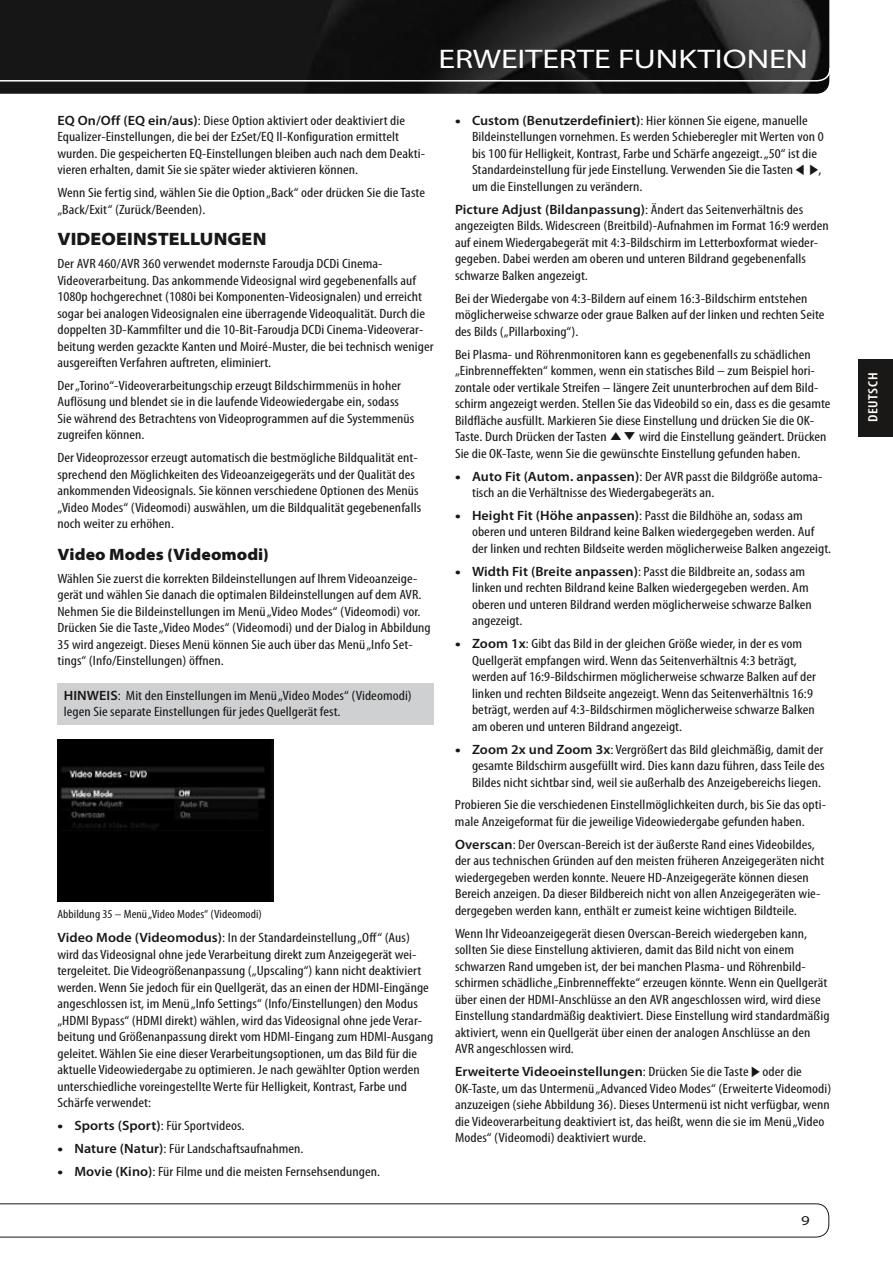
<style>
.page{position:relative;width:893px;height:1263px;background:#fff}
.page>*{position:absolute;margin:0;border:0;box-sizing:border-box;transform-origin:0 0}
.t1{font:semi-expanded 27px "Myriad Pro";color:#fff;scale:1.15 1}
.t2{font:900 semi-expanded 18px "Myriad Pro";color:#1a1817}
.t3{font:900 semi-expanded 16.5px "Myriad Pro";letter-spacing:.005em;color:#1a1817}
.t4{font:condensed 13.5px/16.5px "Myriad Pro";letter-spacing:.005em;color:#1a1817;scale:1.15 1}
.t5{font:600 condensed 13.5px "Myriad Pro";letter-spacing:.04em;color:#fff;scale:1.15 1}
.t6{font:semi-expanded 13.5px "Myriad Pro";color:#1a1817;scale:1.15 1}
.t7{font:condensed 12px "Myriad Pro";letter-spacing:.005em;color:#1a1817;scale:1.1 1}
.s1{font-weight:600;font-stretch:normal}
.s2{font-weight:900;font-stretch:normal}
.s3{font-family:"Harman Player Controls";font-stretch:normal;font-size:10.5px}
</style>
<div class="page">
<svg style="left:0;top:0;width:830px;height:94px;background:#1e1e1e"></svg>
<svg style="left:0;top:1203px;width:830px;height:35px"></svg>
<div style="left:859px;top:359px;width:34px;height:78px;background:#1a1817"></div>
<div style="left:57px;top:683px;width:377px;height:42px;background:#cfd0d1"></div>
<img style="left:57px;top:739px;width:216px;height:162px">
<h1 class="t1" style="left:439px;top:44px;width:323px">ERWEITERTE FU NKTIONEN</h1>
<p class="t4" style="left:57px;top:112px;width:321px"><span class="s1">EQ On/Off (EQ ein/aus)</span>: Diese Option aktiviert oder deaktiviert die Equalizer-Einstellungen, die bei der EzSet/EQ II-Konfiguration ermittelt wurden. Die gespeicherten EQ-Einstellungen bleiben auch nach dem Deakti&shy;vieren erhalten, damit Sie sie später wieder aktivieren können.</p>
<p class="t4" style="left:57px;top:185px;width:321px">Wenn Sie fertig sind, wählen Sie die Option „Back“ oder drücken Sie die Taste „Back/Exit“ (Zurück/Beenden).</p>
<h2 class="t2" style="left:57px;top:229px;width:170px">VIDEOEINSTELLUNGEN</h2>
<p class="t4" style="left:57px;top:256px;width:329px">Der AVR 460/AVR 360 verwendet modernste Faroudja DCDi Cinema-Videoverarbeitung. Das ankommende Videosignal wird gegebenenfalls auf 1080p hochgerechnet (1080i bei Komponenten-Videosignalen) und erreicht sogar bei analogen Videosignalen eine überragende Videoqualität. Durch die doppelten 3D-Kammfilter und die 10-Bit-Faroudja DCDi Cinema-Videoverar&shy;beitung werden gezackte Kanten und Moiré-Muster, die bei technisch weniger ausgereiften Verfahren auftreten, eliminiert.</p>
<p class="t4" style="left:57px;top:377px;width:312px">Der „Torino“-Videoverarbeitungschip erzeugt Bildschirmmenüs in hoher Auflösung und blendet sie in die laufende Videowiedergabe ein, sodass Sie während des Betrachtens von Videoprogrammen auf die Systemmenüs zugreifen können.</p>
<p class="t4" style="left:57px;top:450px;width:318px">Der Videoprozessor erzeugt automatisch die bestmögliche Bildqualität ent&shy;sprechend den Möglichkeiten des Videoanzeigegeräts und der Qualität des ankommenden Videosignals. Sie können verschiedene Optionen des Menüs „Video Modes“ (Videomodi) auswählen, um die Bildqualität gegebenenfalls noch weiter zu erhöhen.</p>
<p class="t3" style="left:57px;top:545px;width:213px">Video Modes (Videomodi)</p>
<p class="t4" style="left:57px;top:570px;width:326px">Wählen Sie zuerst die korrekten Bildeinstellungen auf Ihrem Videoanzeige&shy;gerät und wählen Sie danach die optimalen Bildeinstellungen auf dem AVR.<br>Nehmen Sie die Bildeinstellungen im Menü „Video Modes“ (Videomodi) vor.<br>Drücken Sie die Taste „Video Modes“ (Videomodi) und der Dialog in Abbildung 35 wird angezeigt. Dieses Menü können Sie auch über das Menü „Info Set&shy;tings“ (Info/Einstellungen) öffnen.</p>
<p class="t4" style="left:64px;top:687px;width:304px"><span class="s1">HINWEIS</span>: Mit den Einstellungen im Menü „Video Modes“ (Videomodi) legen Sie separate Einstellungen für jedes Quellgerät fest.</p>
<p class="t7" style="left:57px;top:907px;width:187px">Abbildung 35 – Menü „Video Modes“ (Videomodi)</p>
<p class="t4" style="left:57px;top:930px;width:328px"><span class="s1">Video Mode (Videomodus)</span>: In der Standardeinstellung „Off“ (Aus) wird das Videosignal ohne jede Verarbeitung direkt zum Anzeigegerät wei&shy;tergeleitet. Die Videogrößenanpassung („Upscaling“) kann nicht deaktiviert werden. Wenn Sie jedoch für ein Quellgerät, das an einen der HDMI-Eingänge angeschlossen ist, im Menü „Info Settings“ (Info/Einstellungen) den Modus „HDMI Bypass“ (HDMI direkt) wählen, wird das Videosignal ohne jede Verar&shy;beitung und Größenanpassung direkt vom HDMI-Eingang zum HDMI-Ausgang geleitet. Wählen Sie eine dieser Verarbeitungsoptionen, um das Bild für die aktuelle Videowiedergabe zu optimieren. Je nach gewählter Option werden unterschiedliche voreingestellte Werte für Helligkeit, Kontrast, Farbe und Schärfe verwendet:</p>
<p class="t4" style="left:57px;top:1118px;width:164px"><span class="s2">•</span> <span class="s1">Sports (Sport)</span>: Für Sportvideos.</p>
<p class="t4" style="left:57px;top:1141px;width:215px"><span class="s2">•</span> <span class="s1">Nature (Natur)</span>: Für Landschaftsaufnahmen.</p>
<p class="t4" style="left:57px;top:1163px;width:282px"><span class="s2">•</span> <span class="s1">Movie (Kino)</span>: Für Filme und die meisten Fernsehsendungen.</p>
<p class="t4" style="left:472px;top:112px;width:307px;text-indent:-17px"><span class="s2">•</span> <span class="s1">Custom (Benutzerdefiniert)</span>: Hier können Sie eigene, manuelle Bildeinstellungen vornehmen. Es werden Schieberegler mit Werten von 0 bis 100 für Helligkeit, Kontrast, Farbe und Schärfe angezeigt. „50“ ist die Standardeinstellung für jede Einstellung. Verwenden Sie die Tasten <span class="s3">M N</span>, um die Einstellungen zu verändern.</p>
<p class="t4" style="left:455px;top:201px;width:327px"><span class="s1">Picture Adjust (Bildanpassung)</span>: Ändert das Seitenverhältnis des angezeigten Bilds. Widescreen (Breitbild)-Aufnahmen im Format 16:9 werden auf einem Wiedergabegerät mit 4:3-Bildschirm im Letterboxformat wieder&shy;gegeben. Dabei werden am oberen und unteren Bildrand gegebenenfalls schwarze Balken angezeigt.</p>
<p class="t4" style="left:455px;top:290px;width:323px">Bei der Wiedergabe von 4:3-Bildern auf einem 16:3-Bildschirm entstehen möglicherweise schwarze oder graue Balken auf der linken und rechten Seite des Bilds („Pillarboxing“).</p>
<p class="t4" style="left:455px;top:346px;width:328px">Bei Plasma- und Röhrenmonitoren kann es gegebenenfalls zu schädlichen „Einbrenneffekten“ kommen, wenn ein statisches Bild – zum Beispiel hori&shy;zontale oder vertikale Streifen – längere Zeit ununterbrochen auf dem Bild&shy;schirm angezeigt werden. Stellen Sie das Videobild so ein, dass es die gesamte Bildfläche ausfüllt. Markieren Sie diese Einstellung und drücken Sie die OK-Taste. Durch Drücken der Tasten <span class="s3">KL</span> wird die Einstellung geändert. Drücken Sie die OK-Taste, wenn Sie die gewünschte Einstellung gefunden haben.</p>
<p class="t4" style="left:472px;top:468px;width:306px;text-indent:-17px"><span class="s2">•</span> <span class="s1">Auto Fit (Autom. anpassen)</span>: Der AVR passt die Bildgröße automa&shy;tisch an die Verhältnisse des Wiedergabegeräts an.</p>
<p class="t4" style="left:472px;top:507px;width:314px;text-indent:-17px"><span class="s2">•</span> <span class="s1">Height Fit (Höhe anpassen)</span>: Passt die Bildhöhe an, sodass am oberen und unteren Bildrand keine Balken wiedergegeben werden. Auf der linken und rechten Bildseite werden möglicherweise Balken angezeigt.</p>
<p class="t4" style="left:472px;top:563px;width:297px;text-indent:-17px"><span class="s2">•</span> <span class="s1">Width Fit (Breite anpassen)</span>: Passt die Bildbreite an, sodass am linken und rechten Bildrand keine Balken wiedergegeben werden. Am oberen und unteren Bildrand werden möglicherweise schwarze Balken angezeigt.</p>
<p class="t4" style="left:472px;top:636px;width:301px;text-indent:-17px"><span class="s2">•</span> <span class="s1">Zoom 1x</span>: Gibt das Bild in der gleichen Größe wieder, in der es vom Quellgerät empfangen wird. Wenn das Seitenverhältnis 4:3 beträgt, werden auf 16:9-Bildschirmen möglicherweise schwarze Balken auf der linken und rechten Bildseite angezeigt. Wenn das Seitenverhältnis 16:9 beträgt, werden auf 4:3-Bildschirmen möglicherweise schwarze Balken am oberen und unteren Bildrand angezeigt.</p>
<p class="t4" style="left:472px;top:741px;width:308px;text-align:justify;text-indent:-17px"><span class="s2">•</span> <span class="s1">Zoom 2x und Zoom 3x</span>: Vergrößert das Bild gleichmäßig, damit der gesamte Bildschirm ausgefüllt wird. Dies kann dazu führen, dass Teile des Bildes nicht sichtbar sind, weil sie außerhalb des Anzeigebereichs liegen.</p>
<p class="t4" style="left:455px;top:797px;width:324px">Probieren Sie die verschiedenen Einstellmöglichkeiten durch, bis Sie das opti&shy;male Anzeigeformat für die jeweilige Videowiedergabe gefunden haben.</p>
<p class="t4" style="left:455px;top:836px;width:323px"><span class="s1">Overscan</span>: Der Overscan-Bereich ist der äußerste Rand eines Videobildes, der aus technischen Gründen auf den meisten früheren Anzeigegeräten nicht wiedergegeben werden konnte. Neuere HD-Anzeigegeräte können diesen Bereich anzeigen. Da dieser Bildbereich nicht von allen Anzeigegeräten wie&shy;dergegeben werden kann, enthält er zumeist keine wichtigen Bildteile.</p>
<p class="t4" style="left:455px;top:925px;width:327px">Wenn Ihr Videoanzeigegerät diesen Overscan-Bereich wiedergeben kann, sollten Sie diese Einstellung aktivieren, damit das Bild nicht von einem schwarzen Rand umgeben ist, der bei manchen Plasma- und Röhrenbild&shy;schirmen schädliche „Einbrenneffekte“ erzeugen könnte. Wenn ein Quellgerät über einen der HDMI-Anschlüsse an den AVR angeschlossen wird, wird diese Einstellung standardmäßig deaktiviert. Diese Einstellung wird standardmäßig aktiviert, wenn ein Quellgerät über einen der analogen Anschlüsse an den AVR angeschlossen wird.</p>
<p class="t4" style="left:455px;top:1064px;width:329px"><span class="s1">Erweiterte Videoeinstellungen</span>: Drücken Sie die Taste <span class="s3">N</span> oder die OK-Taste, um das Untermenü „Advanced Video Modes“ (Erweiterte Videomodi) anzuzeigen (siehe Abbildung 36). Dieses Untermenü ist nicht verfügbar, wenn die Videoverarbeitung deaktiviert ist, das heißt, wenn die sie im Menü „Video Modes“ (Videomodi) deaktiviert wurde.</p>
<p class="t6" style="left:801px;top:1213px;width:9px">9</p>
<p class="t5" style="left:866px;top:422px;width:45px;rotate:-90deg">DEUTSCH</p>
</div>
